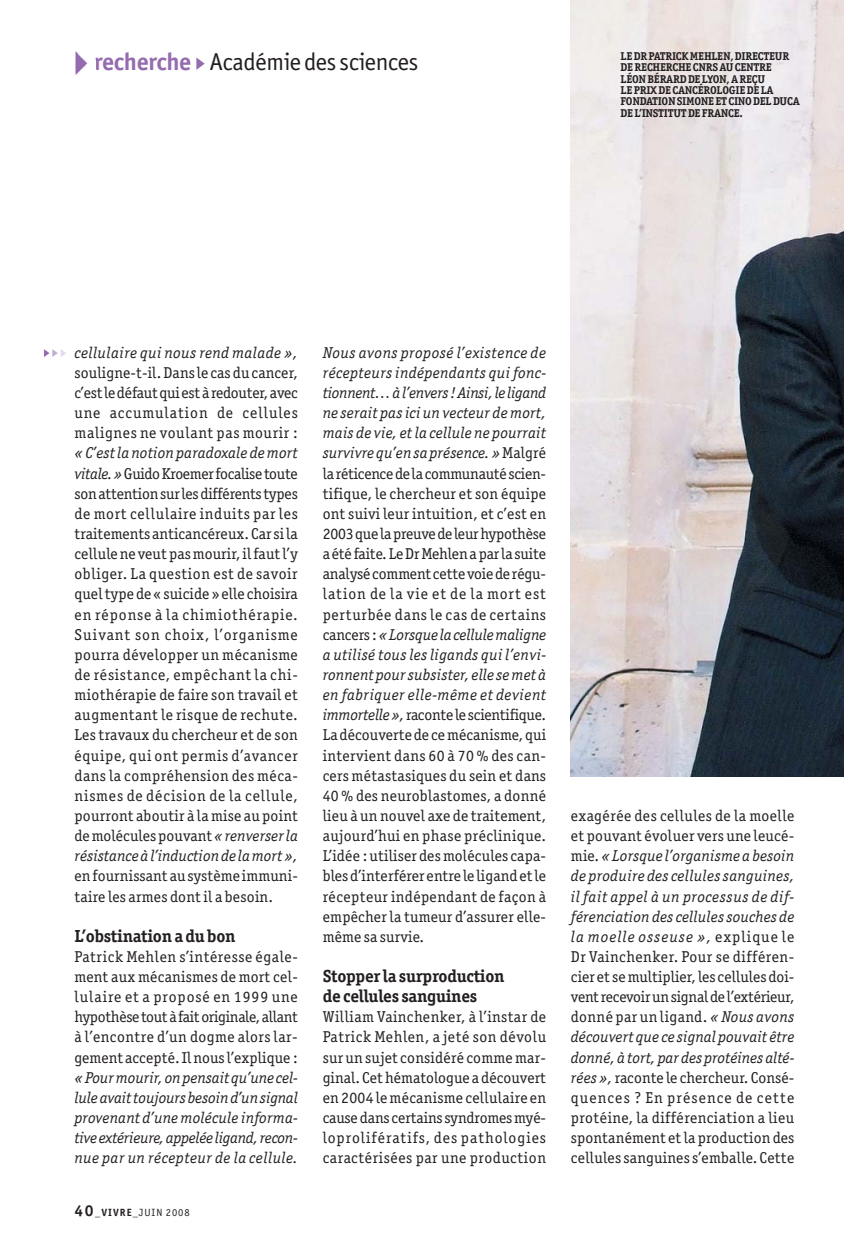
<style>
.page{position:relative;width:844px;height:1241px;background:#fff}
.page>*{position:absolute;margin:0;border:0;box-sizing:border-box;transform-origin:0 0}
.t1{font:24.5px "Officina Sans";letter-spacing:-.015em;color:#231f20}
.t2{font:700 17.5px/20.1px "Officina Serif";letter-spacing:-.015em;color:#231f20}
.t3{font:15.75px/20.1px "Officina Serif";letter-spacing:.015em;color:#231f20;text-align:justify}
.t4{font:italic 15.75px/20.1px "Officina Serif";letter-spacing:.03em;color:#231f20;text-align:justify}
.t5{font:700 11.38px/11.4px "Officina Serif";letter-spacing:-.03em;color:#231f20}
.t6{font:10.5px "Officina Sans";letter-spacing:.085em;color:#231f20}
.s1{font-weight:700;color:#956caf}
.s2{font-style:italic}
.s3{font-family:"Officina Serif";font-weight:700;font-size:15.75px}
.s4{font-weight:700}
</style>
<div class="page">
<svg style="left:196px;top:57px;width:8px;height:13px"></svg>
<img style="left:75px;top:51px;width:13px;height:24px">
<svg style="left:95px;top:57px;width:2px;height:13px"></svg>
<svg style="left:44px;top:349px;width:22px;height:8px"></svg>
<img style="left:570px;top:0;width:273px;height:776px">
<h1 class="t1" style="left:94px;top:52px;width:325px"><span class="s1">recherche</span> Académie des sciences</h1>
<p class="t5" style="left:620px;top:51px;width:181px">LE DR PATRICK MEHLEN, DIRECTEUR<br>DE RECHERCHE CNRS AU CENTRE<br>LÉON BÉRARD DE LYON, A REÇU<br>LE PRIX DE CANCÉROLOGIE DE LA<br>FONDATION SIMONE ET CINO DEL DUCA<br>DE L’INSTITUT DE FRANCE.</p>
<p class="t4" style="left:74px;top:343px;width:225px">cellulaire qui nous rend malade »,</p>
<p class="t3" style="left:74px;top:364px;width:225px">souligne-t-il. Dans le cas du cancer, c’est le défaut qui est à redouter, avec une accumulation de cellules malignes ne voulant pas mourir :</p>
<p class="t3" style="left:74px;top:444px;width:225px"><span class="s2">« C’est la notion paradoxale de mort vitale.»</span>Guido Kroemer focalise toute son attention sur les différents types de mort cellulaire induits par les traitements anticancéreux. Car si la cellule ne veut pas mourir, il faut l’y obliger. La question est de savoir quel type de « suicide » elle choisira en réponse à la chimiothérapie.<br>Suivant son choix, l’organisme pourra développer un mécanisme de résistance, empêchant la chi&shy;miothérapie de faire son travail et augmentant le risque de rechute.<br>Les travaux du chercheur et de son équipe, qui ont permis d’avancer dans la compréhension des méca&shy;nismes de décision de la cellule, pourront aboutir à la mise au point de molécules pouvant <span class="s2">« renverser la résistance à l’induction de la mort »,</span></p>
<p class="t3" style="left:74px;top:867px;width:225px">en fournissant au système immuni&shy;taire les armes dont il a besoin.</p>
<p class="t2" style="left:74px;top:927px;width:162px">L’obstination a du bon</p>
<p class="t3" style="left:74px;top:947px;width:225px">Patrick Mehlen s’intéresse égale&shy;ment aux mécanismes de mort cel&shy;lulaire et a proposé en 1999 une hypothèse tout à fait originale, allant à l’encontre d’un dogme alors lar&shy;gement accepté. Il nous l’explique :</p>
<p class="t4" style="left:74px;top:1068px;width:225px">« Pour mourir, on pensait qu’une cel&shy;lule avait toujours besoin d’un signal provenant d’une molécule informa&shy;tive extérieure, appelée ligand, recon&shy;nue par un récepteur de la cellule.</p>
<p class="t6" style="left:74px;top:1208px;width:117px"><span class="s3">40</span>_<span class="s4">VIVRE</span>_JUIN 2008</p>
<p class="t3" style="left:322px;top:343px;width:225px"><span class="s2">Nous avons proposé l’existence de récepteurs indépendants qui fonc&shy;tionnent… à l’envers! Ainsi, le ligand ne serait pas ici un vecteur de mort, mais de vie, et la cellule ne pourrait survivre qu’en sa présence. »</span>Malgré la réticence de la communauté scien&shy;tifique, le chercheur et son équipe ont suivi leur intuition, et c’est en 2003 que la preuve de leur hypothèse a été faite. Le Dr Mehlen a par la suite analysé comment cette voie de régu&shy;lation de la vie et de la mort est perturbée dans le cas de certains cancers: <span class="s2">«Lorsque la cellule maligne a utilisé tous les ligands qui l’envi&shy;ronnent pour subsister, elle se met à en fabriquer elle-même et devient immortelle»,</span>raconte le scientifique.<br>La découverte de ce mécanisme, qui inter vient dans 60 à 70 % des can&shy;cers métastasiques du sein et dans 40 % des neuroblastomes, a donné lieu à un nouvel axe de traitement, aujourd’hui en phase précli nique.<br>L’idée : utiliser des molécu les capa - bles d’interférer entre le ligand et le récepteur indépendant de façon à empêcher la tumeur d’assurer elle&shy;même sa survie.</p>
<p class="t2" style="left:322px;top:967px;width:183px">Stopper la surproduction de cellules sanguines</p>
<p class="t3" style="left:322px;top:1008px;width:225px">William Vainchenker, à l’instar de Patrick Mehlen, a jeté son dévolu sur un sujet considéré comme mar&shy;ginal. Cet hématologue a découvert en 2004 le mécanisme cellulaire en cause dans certains syndromes myé - loprolifératifs, des pathologies caractérisées par une production</p>
<p class="t3" style="left:570px;top:806px;width:225px">exagérée des cellules de la moelle et pouvant évoluer vers une leucé&shy;mie. <span class="s2">« Lorsque l’organisme a besoin de produire des cellules sanguines, il fait appel à un processus de dif&shy;férenciation des cellules souches de la moelle osseuse »,</span> explique le Dr Vainchenker. Pour se différen&shy;cier et se multiplier, les cellules doi&shy;vent recevoir un signal de l’extérieur, donné par un ligand. <span class="s2">« Nous avons découvert que ce signal pouvait être donné, à tort, par des protéines alté&shy;rées »,</span>raconte le chercheur. Consé&shy;quences ? En présence de cette protéine, la différenciation a lieu spontanément et la production des cellules sanguines s’emballe. Cette</p>
</div>
